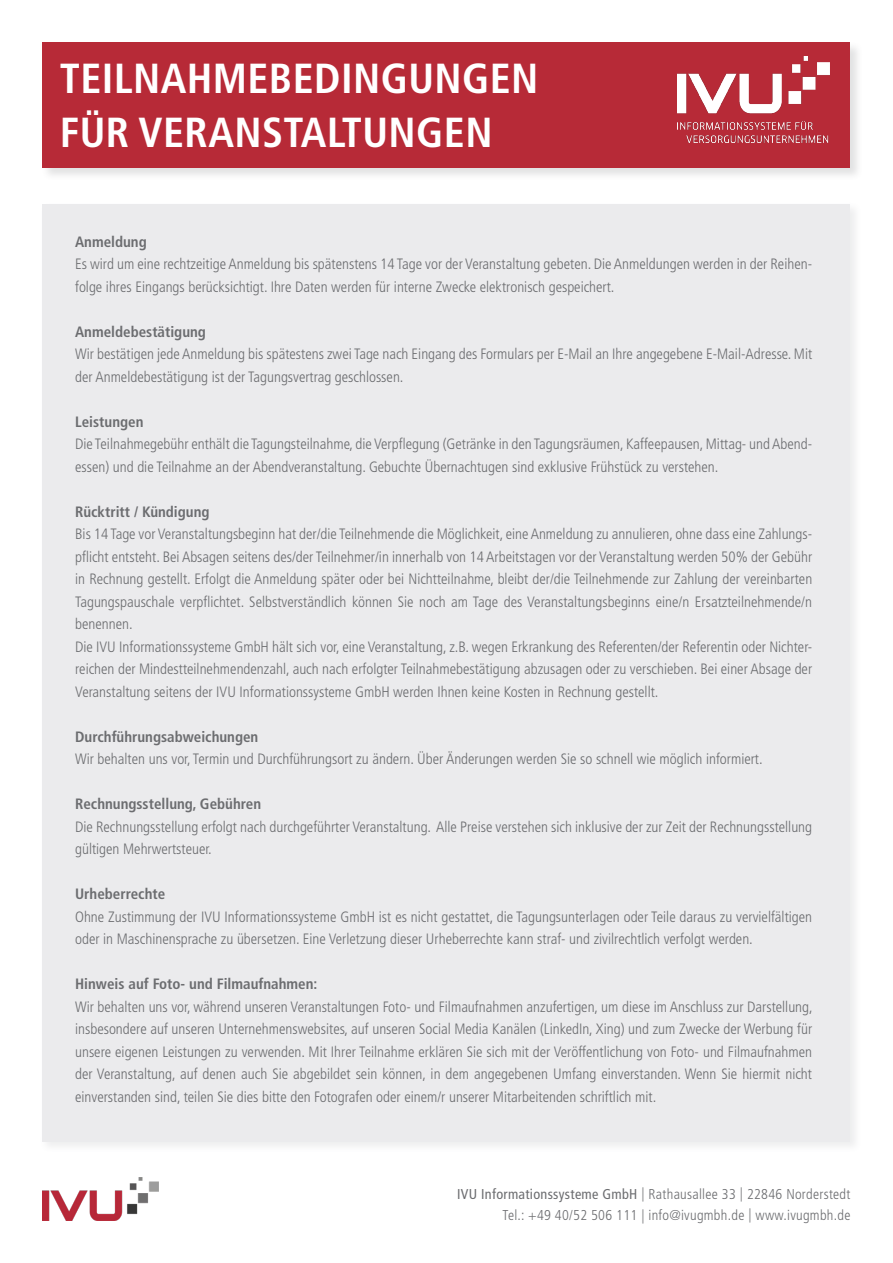
<style>
.page{position:relative;width:893px;height:1263px;background:#fff}
.page>*{position:absolute;margin:0;border:0;box-sizing:border-box;transform-origin:0 0}
.t1{font:700 condensed 42px/54px "Frutiger LT Std";letter-spacing:.01em;color:#fff}
.t2{font:300 condensed 15px/22.5px "Frutiger LT Std";color:#6c6d70}
.t3{font:700 condensed 15px "Frutiger LT Std";color:#6c6d70}
.t4{font:300 condensed 14.25px "Frutiger LT Std";letter-spacing:.02em;color:#6c6d70}
.s1{font-weight:400}
</style>
<div class="page">
<div style="left:41px;top:41px;width:823px;height:140px;background:#6c6d70;opacity:.2"></div>
<div style="left:43px;top:43px;width:807px;height:125px;background:#b72a37"></div>
<div style="left:40px;top:201px;width:822px;height:952px;background:#f8f8f8"></div>
<div style="left:43px;top:204px;width:807px;height:938px;background:#e6e7e9"></div>
<img style="left:43px;top:1177px;width:115px;height:43px">
<img style="left:677px;top:56px;width:153px;height:87px">
<p class="t1" style="left:60px;top:52px;width:480px">TEILNAHMEBEDINGUNGEN<br>FÜR VERANSTALTUNGEN</p>
<p class="t3" style="left:75px;top:233px;width:73px">Anmeldung</p>
<p class="t2" style="left:75px;top:253px;width:739px">Es wird um eine rechtzeitige Anmeldung bis spätenstens 14 Tage vor der Veranstaltung gebeten. Die Anmeldungen werden in der Reihen&shy;folge ihres Eingangs berücksichtigt. Ihre Daten werden für interne Zwecke elektronisch gespeichert.</p>
<p class="t3" style="left:75px;top:323px;width:132px">Anmeldebestätigung</p>
<p class="t2" style="left:75px;top:343px;width:739px">Wir bestätigen jede Anmeldung bis spätestens zwei Tage nach Eingang des Formulars per E-Mail an Ihre angegebene E-Mail-Adresse. Mit der Anmeldebestätigung ist der Tagungsvertrag geschlossen.</p>
<p class="t3" style="left:75px;top:413px;width:70px">Leistungen</p>
<p class="t2" style="left:75px;top:433px;width:739px">Die Teilnahmegebühr enthält die Tagungsteilnahme, die Verpflegung (Getränke in den Tagungsräumen, Kaffeepausen, Mittag- und Abend&shy;essen) und die Teilnahme an der Abendveranstaltung. Gebuchte Übernachtugen sind exklusive Frühstück zu verstehen.</p>
<p class="t3" style="left:75px;top:503px;width:136px">Rücktritt / Kündigung</p>
<p class="t2" style="left:75px;top:523px;width:739px;text-align:justify">Bis 14 Tage vor Veranstaltungsbeginn hat der/die Teilnehmende die Möglichkeit, eine Anmeldung zu annulieren, ohne dass eine Zahlungs&shy;pflicht entsteht. Bei Absagen seitens des/der Teilnehmer/in innerhalb von 14 Arbeitstagen vor der Veranstaltung werden 50% der Gebühr in Rechnung gestellt. Erfolgt die Anmeldung später oder bei Nichtteilnahme, bleibt der/die Teilnehmende zur Zahlung der vereinbarten Tagungspauschale verpflichtet. Selbstverständlich können Sie noch am Tage des Veranstaltungsbeginns eine/n Ersatzteilnehmende/n benennen.</p>
<p class="t2" style="left:75px;top:635px;width:739px;text-align:justify">Die IVU Informationssysteme GmbH hält sich vor, eine Veranstaltung, z.B. wegen Erkrankung des Referenten/der Referentin oder Nichter&shy;reichen der Mindestteilnehmendenzahl, auch nach erfolgter Teilnahmebestätigung abzusagen oder zu verschieben. Bei einer Absage der Veranstaltung seitens der IVU Informationssysteme GmbH werden Ihnen keine Kosten in Rechnung gestellt.</p>
<p class="t3" style="left:75px;top:728px;width:185px">Durchführungsabweichungen</p>
<p class="t2" style="left:75px;top:748px;width:689px">Wir behalten uns vor, Termin und Durchführungsort zu ändern. Über Änderungen werden Sie so schnell wie möglich informiert.</p>
<p class="t3" style="left:75px;top:795px;width:188px">Rechnungsstellung, Gebühren</p>
<p class="t2" style="left:75px;top:815px;width:738px">Die Rechnungsstellung erfolgt nach durchgeführter Veranstaltung. Alle Preise verstehen sich inklusive der zur Zeit der Rechnungsstellung gültigen Mehrwertsteuer.</p>
<p class="t3" style="left:75px;top:885px;width:92px">Urheberrechte</p>
<p class="t2" style="left:75px;top:905px;width:739px">Ohne Zustimmung der IVU Informationssysteme GmbH ist es nicht gestattet, die Tagungsunterlagen oder Teile daraus zu vervielfältigen oder in Maschinensprache zu übersetzen. Eine Verletzung dieser Urheberrechte kann straf- und zivilrechtlich verfolgt werden.</p>
<p class="t3" style="left:75px;top:975px;width:244px">Hinweis auf Foto- und Filmaufnahmen:</p>
<p class="t2" style="left:75px;top:995px;width:739px;text-align:justify">Wir behalten uns vor, während unseren Veranstaltungen Foto- und Filmaufnahmen anzufertigen, um diese im Anschluss zur Darstellung, insbesondere auf unseren Unternehmenswebsites, auf unseren Social Media Kanälen (LinkedIn, Xing) und zum Zwecke der Werbung für unsere eigenen Leistungen zu verwenden. Mit Ihrer Teilnahme erklären Sie sich mit der Veröffentlichung von Foto- und Filmaufnahmen der Veranstaltung, auf denen auch Sie abgebildet sein können, in dem angegebenen Umfang einverstanden. Wenn Sie hiermit nicht einverstanden sind, teilen Sie dies bitte den Fotografen oder einem/r unserer Mitarbeitenden schriftlich mit.</p>
<p class="t4" style="left:457px;top:1186px;width:395px"><span class="s1">IVU Informationssysteme GmbH</span> | Rathausallee 33 | 22846 Norderstedt</p>
<p class="t4" style="left:502px;top:1207px;width:349px">Tel.: +49 40/52 506 111 | info@ivugmbh.de | www.ivugmbh.de</p>
</div>
